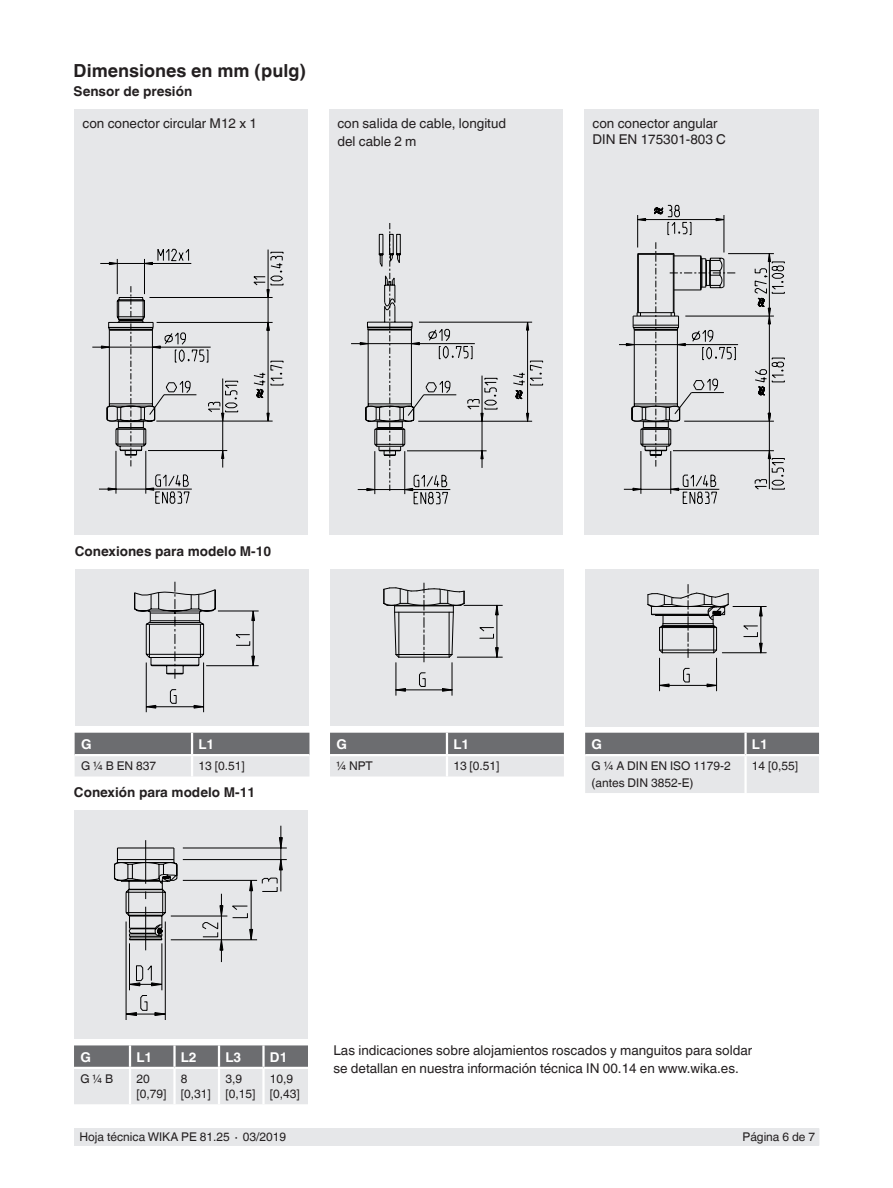
<style>
.page{position:relative;width:893px;height:1188px;background:#fff}
.page>*{position:absolute;margin:0;border:0;box-sizing:border-box;transform-origin:0 0}
.t1{font:700 18px "Helvetica World";color:#231f20}
.t2{font:13.5px/18px "Helvetica World";color:#231f20}
.t3{font:700 13.5px "Helvetica World";color:#231f20}
.t4{font:700 13.5px "Helvetica World";color:#fff}
.t5{font:12px/15px "Helvetica World";color:#231f20}
</style>
<div class="page">
<div style="left:75px;top:1128px;width:744px;height:17px;background:#e6e7e9"></div>
<div style="left:74px;top:109px;width:234px;height:426px;background:#e6e7e9"></div>
<div style="left:329px;top:109px;width:234px;height:426px;background:#e6e7e9"></div>
<div style="left:584px;top:109px;width:235px;height:426px;background:#e6e7e9"></div>
<svg style="left:75px;top:733px;width:234px;height:44px;background:#a9aaac"></svg>
<hr style="left:191px;top:733px;width:2px;height:21px;background:#fff">
<hr style="left:75px;top:754px;width:117px;height:2px;background:#fff">
<hr style="left:192px;top:754px;width:117px;height:2px;background:#fff">
<hr style="left:191px;top:756px;width:2px;height:21px;background:#fff">
<div style="left:75px;top:569px;width:234px;height:157px;background:#e6e7e9"></div>
<div style="left:330px;top:569px;width:234px;height:157px;background:#e6e7e9"></div>
<svg style="left:330px;top:733px;width:234px;height:44px;background:#a9aaac"></svg>
<hr style="left:446px;top:733px;width:2px;height:21px;background:#fff">
<hr style="left:330px;top:754px;width:117px;height:2px;background:#fff">
<hr style="left:447px;top:754px;width:117px;height:2px;background:#fff">
<hr style="left:446px;top:756px;width:2px;height:21px;background:#fff">
<svg style="left:585px;top:733px;width:234px;height:60px;background:#babbbd"></svg>
<hr style="left:744px;top:733px;width:3px;height:21px;background:#fff">
<hr style="left:585px;top:754px;width:161px;height:2px;background:#fff">
<hr style="left:746px;top:754px;width:73px;height:2px;background:#fff">
<hr style="left:744px;top:756px;width:3px;height:37px;background:#fff">
<div style="left:585px;top:569px;width:234px;height:157px;background:#e6e7e9"></div>
<svg style="left:74px;top:1045px;width:234px;height:59px;background:#b8b9bc"></svg>
<hr style="left:129px;top:1045px;width:2px;height:22px;background:#fff">
<hr style="left:173px;top:1045px;width:3px;height:22px;background:#fff">
<hr style="left:218px;top:1045px;width:2px;height:22px;background:#fff">
<hr style="left:262px;top:1045px;width:3px;height:22px;background:#fff">
<hr style="left:74px;top:1067px;width:56px;height:2px;background:#fff">
<hr style="left:130px;top:1067px;width:44px;height:2px;background:#fff">
<hr style="left:129px;top:1069px;width:2px;height:35px;background:#fff">
<hr style="left:174px;top:1067px;width:45px;height:2px;background:#fff">
<hr style="left:173px;top:1069px;width:3px;height:35px;background:#fff">
<hr style="left:219px;top:1067px;width:44px;height:2px;background:#fff">
<hr style="left:218px;top:1069px;width:2px;height:35px;background:#fff">
<hr style="left:263px;top:1067px;width:45px;height:2px;background:#fff">
<hr style="left:262px;top:1069px;width:3px;height:35px;background:#fff">
<div style="left:74px;top:810px;width:234px;height:228px;background:#e6e7e9"></div>
<svg style="left:351px;top:321px;width:193px;height:170px"></svg>
<svg style="left:360px;top:223px;width:137px;height:282px"></svg>
<svg style="left:99px;top:248px;width:184px;height:256px"></svg>
<svg style="left:623px;top:205px;width:162px;height:299px"></svg>
<svg style="left:134px;top:582px;width:125px;height:131px"></svg>
<svg style="left:479px;top:627px;width:15px;height:12px"></svg>
<svg style="left:495px;top:647px;width:4px;height:10px"></svg>
<svg style="left:495px;top:606px;width:4px;height:9px"></svg>
<svg style="left:419px;top:672px;width:7px;height:15px"></svg>
<svg style="left:442px;top:688px;width:10px;height:4px"></svg>
<svg style="left:395px;top:688px;width:11px;height:4px"></svg>
<hr style="left:396px;top:663px;width:1px;height:32px;background:#000">
<hr style="left:457px;top:657px;width:45px;height:1px;background:#000">
<hr style="left:396px;top:690px;width:56px;height:1px;background:#000">
<hr style="left:497px;top:605px;width:1px;height:52px;background:#000">
<hr style="left:452px;top:663px;width:1px;height:32px;background:#000">
<hr style="left:464px;top:605px;width:38px;height:1px;background:#000">
<svg style="left:383px;top:583px;width:82px;height:79px"></svg>
<svg style="left:683px;top:668px;width:7px;height:14px"></svg>
<svg style="left:660px;top:684px;width:9px;height:3px"></svg>
<svg style="left:707px;top:684px;width:9px;height:3px"></svg>
<svg style="left:743px;top:626px;width:15px;height:11px"></svg>
<svg style="left:759px;top:643px;width:4px;height:9px"></svg>
<svg style="left:759px;top:607px;width:4px;height:9px"></svg>
<hr style="left:659px;top:658px;width:1px;height:33px;background:#000">
<hr style="left:722px;top:652px;width:44px;height:1px;background:#000">
<hr style="left:659px;top:685px;width:58px;height:1px;background:#000">
<hr style="left:761px;top:606px;width:1px;height:47px;background:#000">
<hr style="left:716px;top:658px;width:1px;height:33px;background:#000">
<hr style="left:733px;top:606px;width:33px;height:1px;background:#000">
<svg style="left:647px;top:584px;width:82px;height:74px"></svg>
<svg style="left:114px;top:825px;width:173px;height:195px"></svg>
<h1 class="t1" style="left:74px;top:60px;width:234px">Dimensiones en mm (pulg)</h1>
<p class="t3" style="left:74px;top:83px;width:120px">Sensor de presión</p>
<p class="t2" style="left:82px;top:114px;width:176px">con conector circular M12 x 1</p>
<p class="t2" style="left:337px;top:114px;width:170px">con salida de cable, longitud del cable 2 m</p>
<p class="t2" style="left:592px;top:115px;width:135px;line-height:16.5px">con conector angular<br>DIN EN 175301-803 C</p>
<p class="t3" style="left:75px;top:544px;width:198px">Conexiones para modelo M-10</p>
<p class="t4" style="left:81px;top:736px;width:12px">G</p>
<p class="t4" style="left:198px;top:736px;width:17px">L1</p>
<p class="t5" style="left:81px;top:758px;width:77px">G ¼ B EN 837</p>
<p class="t5" style="left:198px;top:758px;width:48px">13 [0.51]</p>
<p class="t3" style="left:74px;top:784px;width:183px">Conexión para modelo M-11</p>
<p class="t4" style="left:336px;top:736px;width:12px">G</p>
<p class="t4" style="left:453px;top:736px;width:17px">L1</p>
<p class="t5" style="left:336px;top:758px;width:38px">¼ NPT</p>
<p class="t5" style="left:453px;top:758px;width:48px">13 [0.51]</p>
<p class="t4" style="left:591px;top:736px;width:12px">G</p>
<p class="t4" style="left:752px;top:736px;width:17px">L1</p>
<p class="t5" style="left:591px;top:758px;width:141px;line-height:16.5px">G ¼ A DIN EN ISO 1179-2 (antes DIN 3852-E)</p>
<p class="t5" style="left:752px;top:758px;width:48px">14 [0,55]</p>
<p class="t4" style="left:80px;top:1049px;width:12px">G</p>
<p class="t4" style="left:136px;top:1049px;width:17px">L1</p>
<p class="t4" style="left:181px;top:1049px;width:17px">L2</p>
<p class="t4" style="left:225px;top:1049px;width:17px">L3</p>
<p class="t4" style="left:270px;top:1049px;width:19px">D1</p>
<p class="t5" style="left:80px;top:1071px;width:34px">G ¼ B</p>
<p class="t5" style="left:136px;top:1071px;width:32px">20 [0,79]</p>
<p class="t5" style="left:181px;top:1071px;width:32px">8 [0,31]</p>
<p class="t5" style="left:225px;top:1071px;width:32px">3,9 [0,15]</p>
<p class="t5" style="left:270px;top:1071px;width:32px">10,9 [0,43]</p>
<p class="t2" style="left:333px;top:1041px;width:420px">Las indicaciones sobre alojamientos roscados y manguitos para soldar se detallan en nuestra información técnica IN 00.14 en www.wika.es.</p>
<p class="t5" style="left:80px;top:1130px;width:208px">Hoja técnica WIKA PE 81.25 ∙ 03/2019</p>
<p class="t5" style="left:743px;top:1130px;width:74px">Página 6 de 7</p>
</div>
